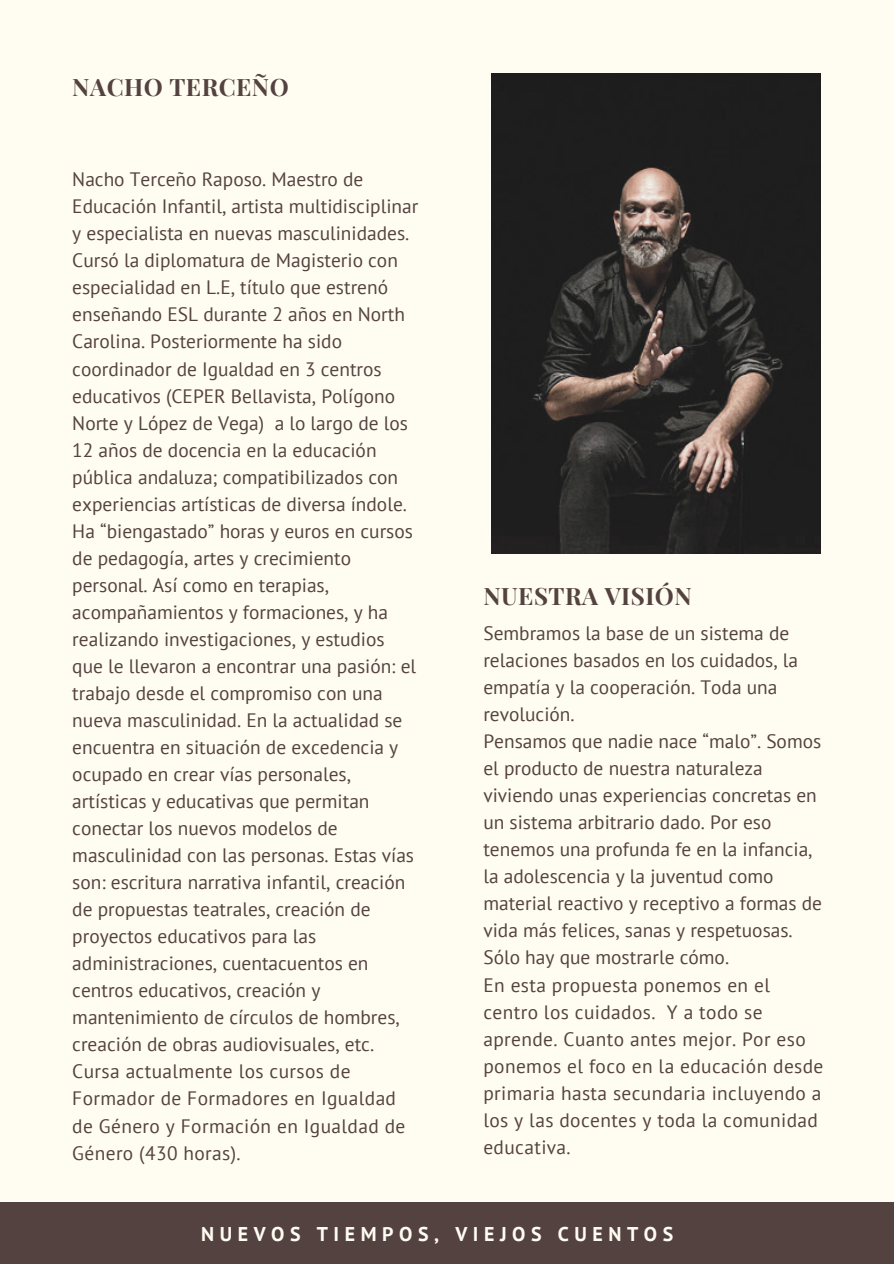
<style>
.page{position:relative;width:894px;height:1264px;background:#fff}
.page>*{position:absolute;margin:0;border:0;box-sizing:border-box;transform-origin:0 0}
.t1{font:700 24px "Playfair Display";letter-spacing:.02em;color:#544241}
.t2{font:700 19.8px "PT Sans";letter-spacing:.28em;color:#fffdf1}
.t3{font:19.35px/27px "PT Sans";color:#544241}
</style>
<div class="page">
<div style="left:0;top:0;width:893px;height:1263px;background:#fffdf1"></div>
<div style="left:0;top:1202px;width:893px;height:61px;background:#544241"></div>
<img style="left:491px;top:73px;width:329px;height:480px">
<p class="t1" style="left:72px;top:70px;width:218px">NACHO TERCEÑO</p>
<p class="t3" style="left:72px;top:166px;width:347px">Nacho Terceño Raposo. Maestro de Educación Infantil, artista multidisciplinar y especialista en nuevas masculinidades.<br>Cursó la diplomatura de Magisterio con especialidad en L.E, título que estrenó enseñando ESL durante 2 años en North Carolina. Posteriormente ha sido coordinador de Igualdad en 3 centros educativos (CEPER Bellavista, Polígono Norte y López de Vega) a lo largo de los 12 años de docencia en la educación pública andaluza; compatibilizados con experiencias artísticas de diversa índole.<br>Ha “biengastado” horas y euros en cursos de pedagogía, artes y crecimiento personal. Así como en terapias, acompañamientos y formaciones, y ha realizando investigaciones, y estudios que le llevaron a encontrar una pasión: el trabajo desde el compromiso con una nueva masculinidad. En la actualidad se encuentra en situación de excedencia y ocupado en crear vías personales, artísticas y educativas que permitan conectar los nuevos modelos de masculinidad con las personas. Estas vías son: escritura narrativa infantil, creación de propuestas teatrales, creación de proyectos educativos para las administraciones, cuentacuentos en centros educativos, creación y mantenimiento de círculos de hombres, creación de obras audiovisuales, etc.<br>Cursa actualmente los cursos de Formador de Formadores en Igualdad de Género y Formación en Igualdad de Género (430 horas).</p>
<p class="t1" style="left:483px;top:579px;width:210px">NUESTRA VISIÓN</p>
<p class="t3" style="left:483px;top:619px;width:341px">Sembramos la base de un sistema de relaciones basados en los cuidados, la empatía y la cooperación. Toda una revolución.<br>Pensamos que nadie nace “malo”. Somos el producto de nuestra naturaleza viviendo unas experiencias concretas en un sistema arbitrario dado. Por eso tenemos una profunda fe en la infancia, la adolescencia y la juventud como material reactivo y receptivo a formas de vida más felices, sanas y respetuosas.<br>Sólo hay que mostrarle cómo.<br>En esta propuesta ponemos en el centro los cuidados. Y a todo se aprende. Cuanto antes mejor. Por eso ponemos el foco en la educación desde primaria hasta secundaria incluyendo a los y las docentes y toda la comunidad educativa.</p>
<p class="t2" style="left:201px;top:1221px;width:473px">NUEVOS TIEMPOS, VIEJOS CUENTOS</p>
</div>
